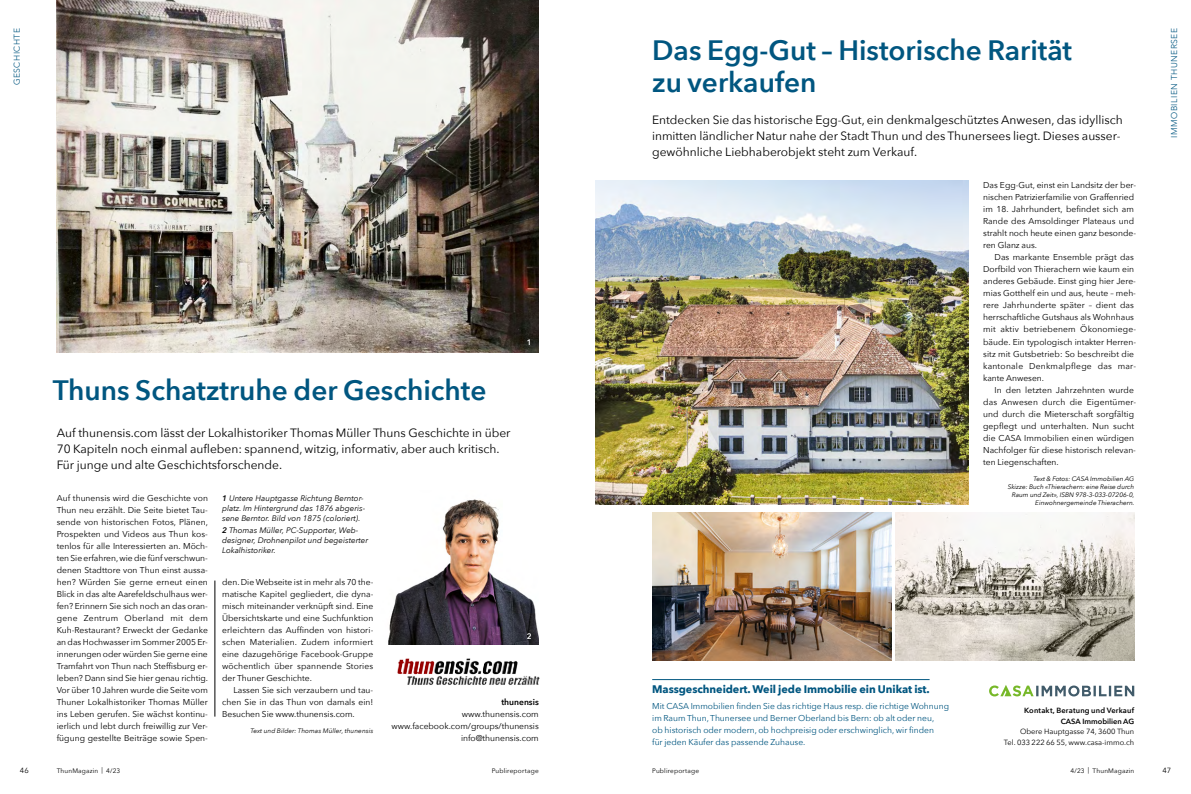
<style>
.page{position:relative;width:1191px;height:794px;background:#fff}
.page>*{position:absolute;margin:0;border:0;box-sizing:border-box;transform-origin:0 0}
.t1{font:600 28px/32px "Avenir Next";color:#005680}
.t2{font:12px/16px "Avenir Next";color:#000}
.t3{font:700 11px "Avenir Next";letter-spacing:-.005em;color:#005680}
.t4{font:8.5px/12px "Avenir Next";letter-spacing:.005em;color:#000;text-align:justify}
.t5{font:8.5px/12px "Avenir Next";color:#005680}
.t6{font:300 8.5px "Avenir";letter-spacing:.06em;color:#005680}
.t7{font:600 8.5px "Avenir Next";color:#000}
.t8{font:italic 8px/10px "Avenir Next";color:#000}
.t9{font:600 8px "Avenir Next";color:#fff}
.t10{font:7.5px/10.5px "Avenir Next";color:#000;text-align:right}
.t11{font:600 7.5px/10.5px "Avenir Next";letter-spacing:.02em;color:#000;text-align:right}
.t12{font:italic 6.5px/8px "Avenir Next";color:#000;text-align:right}
.t13{font:6.5px "Avenir Next";letter-spacing:.02em;color:#000}
.s1{font-weight:600}
</style>
<div class="page">
<img style="left:57px;top:0;width:482px;height:352px">
<img style="left:397px;top:658px;width:143px;height:27px">
<img style="left:388px;top:499px;width:151px;height:145px">
<hr style="left:215px;top:580px;width:1px;height:136px;background:#000">
<hr style="left:652px;top:679px;width:277px;height:1px;background:#005680">
<svg style="left:989px;top:685px;width:145px;height:11px"></svg>
<img style="left:652px;top:512px;width:239px;height:148px">
<img style="left:895px;top:512px;width:239px;height:148px">
<img style="left:595px;top:180px;width:374px;height:324px">
<p class="t6" style="left:12px;top:85px;width:59px;rotate:-90deg">GESCHICHTE</p>
<p class="t6" style="left:1169px;top:138px;width:111px;rotate:-90deg">IMMOBILIEN THUNERSEE</p>
<h1 class="t1" style="left:652px;top:34px;width:421px">Das Egg-Gut – Historische Rarität zu verkaufen</h1>
<h2 class="t2" style="left:652px;top:112px;width:472px">Entdecken Sie das historische Egg-Gut, ein denkmalgeschütztes Anwesen, das idyllisch inmitten ländlicher Natur nahe der Stadt Thun und des Thunersees liegt. Dieses ausser&shy;gewöhnliche Liebhaberobjekt steht zum Verkauf.</h2>
<p class="t9" style="left:527px;top:336px;width:6px">1</p>
<h1 class="t1" style="left:53px;top:374px;width:435px">Thuns Schatztruhe der Geschichte</h1>
<h2 class="t2" style="left:57px;top:424px;width:455px">Auf thunensis.com lässt der Lokalhistoriker Thomas Müller Thuns Geschichte in über<br>70 Kapiteln noch einmal aufleben: spannend, witzig, informativ, aber auch kritisch.<br>Für junge und alte Geschichtsforschende.</h2>
<p class="t4" style="left:57px;top:491px;width:153px">Auf thunensis wird die Geschichte von Thun neu erzählt. Die Seite bietet Tau&shy;sende von historischen Fotos, Plänen, Prospekten und Videos aus Thun kos&shy;tenlos für alle Interessierten an. Möch&shy;ten Sie erfahren, wie die fünf verschwun&shy;denen Stadttore von Thun einst aussa&shy;hen? Würden Sie gerne erneut einen Blick in das alte Aarefeldschulhaus wer&shy;fen? Erinnern Sie sich noch an das oran&shy;gene Zentrum Oberland mit dem Kuh-Restaurant? Erweckt der Gedanke an das Hochwasser im Sommer 2005 Er&shy;innerungen oder würden Sie gerne eine Tramfahrt von Thun nach Steffisburg er&shy;leben? Dann sind Sie hier genau richtig.<br>Vor über 10 Jahren wurde die Seite vom Thuner Lokalhistoriker Thomas Müller ins Leben gerufen. Sie wächst kontinu&shy;ierlich und lebt durch freiwillig zur Ver&shy;fügung gestellte Beiträge sowie Spen-</p>
<p class="t8" style="left:222px;top:492px;width:145px"><span class="s1">1</span> Untere Hauptgasse Richtung Berntor&shy;platz. Im Hintergrund das 1876 abgeris&shy;sene Berntor. Bild von 1875 (coloriert).</p>
<p class="t8" style="left:222px;top:524px;width:147px"><span class="s1">2</span> Thomas Müller, PC-Supporter, Web&shy;designer, Drohnenpilot und begeisterter<br>Lokalhistoriker.</p>
<p class="t4" style="left:222px;top:575px;width:153px">den. Die Webseite ist in mehr als 70 the&shy;matische Kapitel gegliedert, die dyna&shy;misch miteinander verknüpft sind. Eine Übersichtskarte und eine Suchfunktion erleichtern das Auffinden von histori&shy;schen Materialien. Zudem informiert eine dazugehörige Facebook-Gruppe wöchentlich über spannende Stories der Thuner Geschichte.</p>
<p class="t4" style="left:222px;top:683px;width:153px;text-indent:11px">Lassen Sie sich verzaubern und tau&shy;chen Sie in das Thun von damals ein!<br>Besuchen Sie www.thunensis.com.</p>
<p class="t12" style="left:250px;top:726px;width:124px">Text und Bilder: Thomas Müller, thunensis</p>
<p class="t9" style="left:527px;top:629px;width:6px">2</p>
<p class="t7" style="left:501px;top:694px;width:39px">thunensis</p>
<p class="t4" style="left:391px;top:707px;width:149px;text-align:right">www.thunensis.com www.facebook.com/groups/thunensis info@thunensis.com</p>
<p class="t4" style="left:983px;top:179px;width:154px;text-align:left">Das Egg-Gut, einst ein Landsitz der ber&shy;nischen Patrizierfamilie von Graffenried im 18. Jahrhundert, befindet sich am Rande des Amsoldinger Plateaus und strahlt noch heute einen ganz besonde&shy;ren Glanz aus.</p>
<p class="t4" style="left:983px;top:251px;width:154px;text-align:left;text-indent:11px">Das markante Ensemble prägt das Dorfbild von Thierachern wie kaum ein anderes Gebäude. Einst ging hier Jere&shy;mias Gotthelf ein und aus, heute – meh&shy;rere Jahrhunderte später – dient das herrschaftliche Gutshaus als Wohnhaus mit aktiv betriebenem Ökonomiege&shy;bäude. Ein typologisch intakter Herren&shy;sitz mit Gutsbetrieb: So beschreibt die kantonale Denkmalpflege das mar&shy;kante Anwesen.</p>
<p class="t4" style="left:983px;top:383px;width:154px;text-align:left;text-indent:11px">In den letzten Jahrzehnten wurde das Anwesen durch die Eigentümer&shy;und durch die Mieterschaft sorgfältig gepflegt und unterhalten. Nun sucht die CASA Immobilien einen würdigen Nachfolger für diese historisch relevan&shy;ten Liegenschaften.</p>
<p class="t12" style="left:1007px;top:474px;width:128px">Text &amp; Fotos: CASA Immobilien AG<br>Skizze: Buch «Thierachern: eine Reise durch Raum und Zeit», ISBN 978-3-033-07206-0, Einwohnergemeinde Thierachern.</p>
<p class="t3" style="left:652px;top:679px;width:279px">Massgeschneidert. Weil jede Immobilie ein Unikat ist.</p>
<p class="t5" style="left:652px;top:699px;width:298px">Mit CASA Immobilien finden Sie das richtige Haus resp. die richtige Wohnung im Raum Thun, Thunersee und Berner Oberland bis Bern: ob alt oder neu,<br>ob historisch oder modern, ob hochpreisig oder erschwinglich, wir finden<br>für jeden Käufer das passende Zuhause.</p>
<p class="t11" style="left:1024px;top:705px;width:112px">Kontakt, Beratung und Verkauf<br>CASA Immobilien AG</p>
<p class="t10" style="left:1004px;top:726px;width:132px">Obere Hauptgasse 74, 3600 Thun<br>Tel. 033 222 66 55, www.casa-immo.ch</p>
<p class="t10" style="left:20px;top:764px;width:10px">46</p>
<p class="t13" style="left:57px;top:765px;width:65px">ThunMagazin | 4/23</p>
<p class="t13" style="left:492px;top:765px;width:49px">Publireportage</p>
<p class="t13" style="left:652px;top:765px;width:49px">Publireportage</p>
<p class="t13" style="left:1070px;top:765px;width:65px">4/23 | ThunMagazin</p>
<p class="t10" style="left:1162px;top:764px;width:10px">47</p>
</div>
